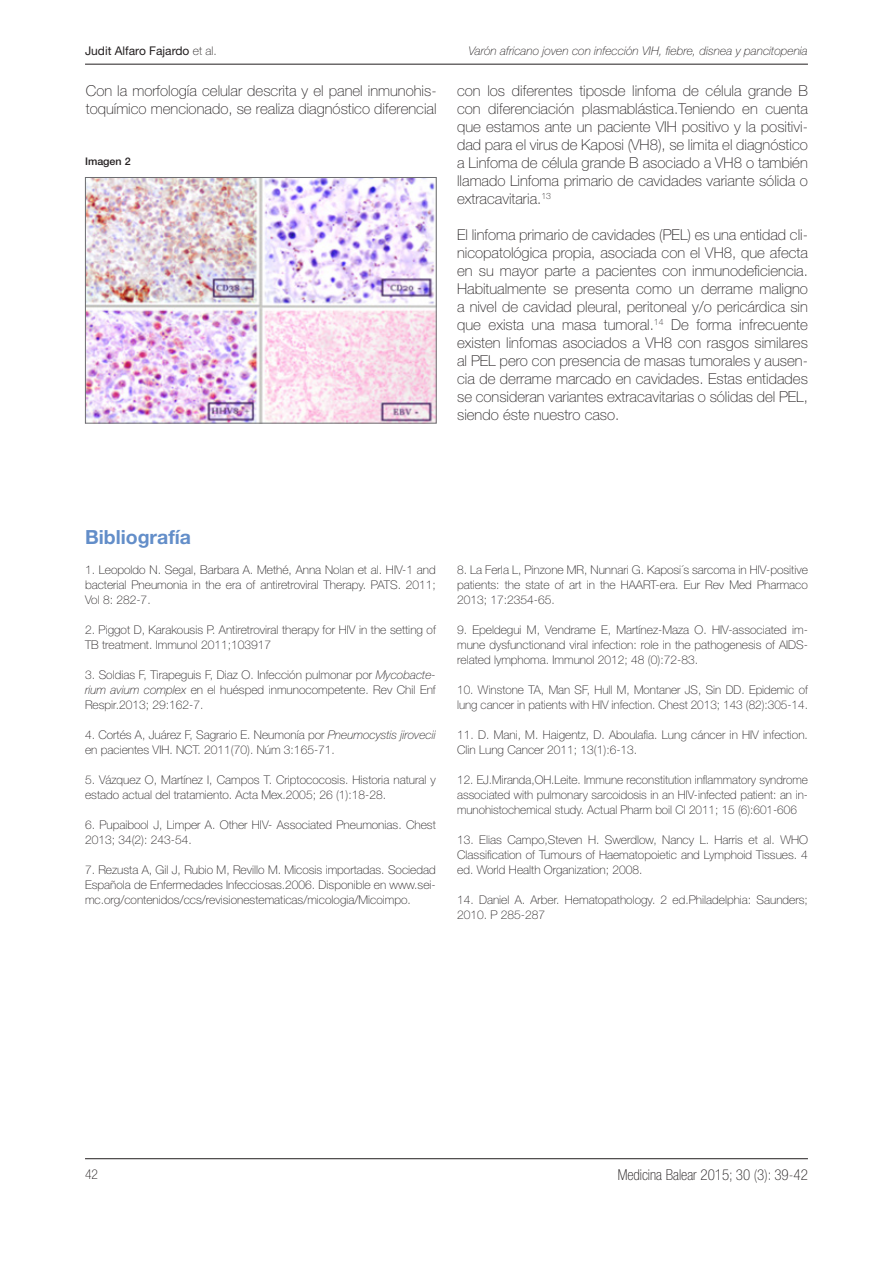
<style>
.page{position:relative;width:893px;height:1263px;background:#fff}
.page>*{position:absolute;margin:0;border:0;box-sizing:border-box;transform-origin:0 0}
.t1{font:700 19.5px "Helvetica Neue LT Std";color:#638ec9}
.t2{font:100 15px/18px "Helvetica Neue LT Std";color:#231f20;text-align:justify}
.t3{font:100 condensed 15px "Helvetica Neue LT Std";color:#231f20}
.t4{font:100 condensed 13.5px "Helvetica Neue LT Std";color:#231f20}
.t5{font:100 12px/15px "Helvetica Neue LT Std";color:#231f20;text-align:justify}
.t6{font:italic 100 12px "Helvetica Neue LT Std";color:#231f20}
.t7{font:12px "Helvetica Neue LT Std";color:#231f20}
.t8{font:500 10.5px "Helvetica Neue LT Std";color:#231f20}
.s1{font-weight:100}
.s2{font-style:italic}
</style>
<div class="page">
<hr style="left:85px;top:1158px;width:723px;height:1px;background:#231f20">
<hr style="left:85px;top:64px;width:723px;height:1px;background:#231f20">
<img style="left:87px;top:179px;width:348px;height:242px">
<div style="left:85px;top:177px;width:352px;height:246px;border:1px solid #6c6d70"></div>
<p class="t7" style="left:85px;top:44px;width:133px">Judit Alfaro Fajardo <span class="s1">et al.</span></p>
<p class="t6" style="left:469px;top:44px;width:341px">Varón africano joven con infección VIH, fiebre, disnea y pancitopenia</p>
<p class="t2" style="left:86px;top:81px;width:352px">Con la morfología celular descrita y el panel inmunohis&shy;toquímico mencionado, se realiza diagnóstico diferencial</p>
<p class="t2" style="left:457px;top:81px;width:352px">con los diferentes tiposde linfoma de célula grande B con diferenciación plasmablástica.Teniendo en cuenta que estamos ante un paciente VIH positivo y la positivi&shy;dad para el virus de Kaposi (VH8), se limita el diagnóstico a Linfoma de célula grande B asociado a VH8 o también llamado Linfoma primario de cavidades variante sólida o extracavitaria.<sup>13</sup></p>
<p class="t2" style="left:457px;top:225px;width:352px">El linfoma primario de cavidades (PEL) es una entidad cli&shy;nicopatológica propia, asociada con el VH8, que afecta en su mayor parte a pacientes con inmunodeficiencia.<br>Habitualmente se presenta como un derrame maligno a nivel de cavidad pleural, peritoneal y/o pericárdica sin que exista una masa tumoral.<sup>14</sup> De forma infrecuente existen linfomas asociados a VH8 con rasgos similares al PEL pero con presencia de masas tumorales y ausen&shy;cia de derrame marcado en cavidades. Estas entidades se consideran variantes extracavitarias o sólidas del PEL, siendo éste nuestro caso.</p>
<p class="t8" style="left:85px;top:155px;width:47px">Imagen 2</p>
<p class="t1" style="left:85px;top:525px;width:108px">Bibliografía</p>
<p class="t5" style="left:85px;top:562px;width:352px">1. Leopoldo N. Segal, Barbara A. Methé, Anna Nolan et al. HIV-1 and bacterial Pneumonia in the era of antiretroviral Therapy. PATS. 2011; Vol 8: 282-7.</p>
<p class="t5" style="left:85px;top:622px;width:352px">2. Piggot D, Karakousis P. Antiretroviral therapy for HIV in the setting of<br>TB treatment. Immunol 2011;103917</p>
<p class="t5" style="left:85px;top:667px;width:352px">3. Soldias F, Tirapeguis F, Diaz O. Infección pulmonar por <span class="s2">Mycobacte&shy;rium avium complex</span> en el huésped inmunocompetente. Rev Chil Enf Respir.2013; 29:162-7.</p>
<p class="t5" style="left:85px;top:727px;width:352px">4. Cortés A, Juárez F, Sagrario E. Neumonía por <span class="s2">Pneumocystis jirovecii </span>en pacientes VIH. NCT. 2011(70). Núm 3:165-71.</p>
<p class="t5" style="left:85px;top:772px;width:352px">5. Vázquez O, Martínez I, Campos T. Criptococosis. Historia natural y estado actual del tratamiento. Acta Mex.2005; 26 (1):18-28.</p>
<p class="t5" style="left:85px;top:817px;width:352px">6. Pupaibool J, Limper A. Other HIV- Associated Pneumonias. Chest<br>2013; 34(2): 243-54.</p>
<p class="t5" style="left:85px;top:862px;width:352px">7. Rezusta A, Gil J, Rubio M, Revillo M. Micosis importadas. Sociedad Española de Enfermedades Infecciosas.2006. Disponible en www.sei&shy;mc.org/contenidos/ccs/revisionestematicas/micologia/Micoimpo.</p>
<p class="t5" style="left:457px;top:562px;width:352px">8. La Ferla L, Pinzone MR, Nunnari G. Kaposi´s sarcoma in HIV-positive patients: the state of art in the HAART-era. Eur Rev Med Pharmaco 2013; 17:2354-65.</p>
<p class="t5" style="left:457px;top:622px;width:352px">9. Epeldegui M, Vendrame E, Martínez-Maza O. HIV-associated im&shy;mune dysfunctionand viral infection: role in the pathogenesis of AIDS&shy;related lymphoma. Immunol 2012; 48 (0):72-83.</p>
<p class="t5" style="left:457px;top:682px;width:352px">10. Winstone TA, Man SF, Hull M, Montaner JS, Sin DD. Epidemic of lung cancer in patients with HIV infection. Chest 2013; 143 (82):305-14.</p>
<p class="t5" style="left:457px;top:727px;width:352px">11. D. Mani, M. Haigentz, D. Aboulafia. Lung cáncer in HIV infection.<br>Clin Lung Cancer 2011; 13(1):6-13.</p>
<p class="t5" style="left:457px;top:772px;width:352px">12. EJ.Miranda,OH.Leite. Immune reconstitution inflammatory syndrome associated with pulmonary sarcoidosis in an HIV-infected patient: an in&shy;munohistochemical study. Actual Pharm boil Cl 2011; 15 (6):601-606</p>
<p class="t5" style="left:457px;top:832px;width:352px">13. Elias Campo,Steven H. Swerdlow, Nancy L. Harris et al. WHO Classification of Tumours of Haematopoietic and Lymphoid Tissues. 4 ed. World Health Organization; 2008.</p>
<p class="t5" style="left:457px;top:892px;width:352px">14. Daniel A. Arber. Hematopathology. 2 ed.Philadelphia: Saunders;<br>2010. P 285-287</p>
<p class="t4" style="left:85px;top:1166px;width:14px">42</p>
<p class="t3" style="left:618px;top:1166px;width:192px">Medicina Balear 2015; 30 (3): 39-42</p>
</div>
